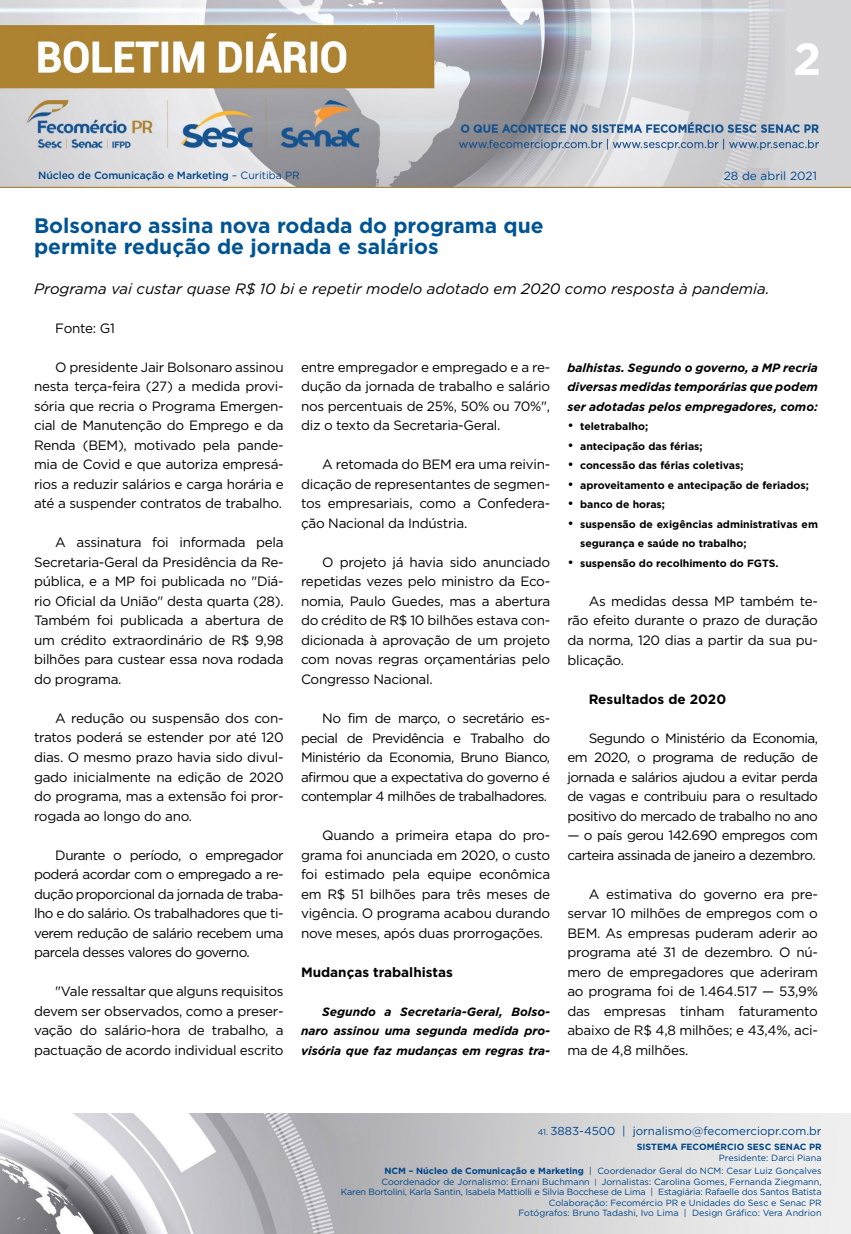
<style>
.page{position:relative;width:851px;height:1234px;background:#fff}
.page>*{position:absolute;margin:0;border:0;box-sizing:border-box;transform-origin:0 0}
.t1{font:700 45px "Gotham";color:#fff}
.t2{font:700 21px/21px "Gotham";color:#005493}
.t3{font:italic 15px "Gotham";color:#000}
.t4{font:13.5px/19.5px "Gotham";letter-spacing:-.02em;color:#000;text-align:justify}
.t5{font:13.5px/19.5px "Gotham";letter-spacing:-.04em;color:#000}
.t6{font:700 13.5px "Gotham";color:#000}
.t7{font:italic 700 12px/19.5px "Gotham";color:#000;text-align:justify}
.t8{font:11.85px "Gotham";color:#004a93}
.t9{font:11.55px "Gotham";color:#004587}
.t10{font:700 10.5px/19.5px "Gotham";color:#000}
.t11{font:500 10.5px "Gotham";letter-spacing:-.01em;color:#004587}
.t12{font:9px/10.5px "Gotham";color:#004587;text-align:right}
.t13{font:700 9px "Gotham";color:#004587}
.s1{font-weight:400}
.s2{font-weight:400;font-size:13.5px}
.s3{font-size:8.25px}
.s4{font-weight:700}
.s5{font-size:7.65px}
</style>
<div class="page">
<img style="left:0;top:0;width:850px;height:188px">
<img style="left:0;top:1113px;width:850px;height:120px">
<h1 class="t1" style="left:793px;top:29px;width:30px">2</h1>
<p class="t11" style="left:38px;top:168px;width:263px">Núcleo de Comunicação e Marketing <span class="s1">– Curitiba PR</span></p>
<p class="t8" style="left:723px;top:168px;width:95px">28 de abril 2021</p>
<h2 class="t2" style="left:34px;top:215px;width:511px">Bolsonaro assina nova rodada do programa que permite redução de jornada e salários</h2>
<p class="t3" style="left:34px;top:279px;width:737px">Programa vai custar quase R$ 10 bi e repetir modelo adotado em 2020 como resposta à pandemia.</p>
<p class="t4" style="left:55px;top:318px;width:61px">Fonte: G1</p>
<p class="t4" style="left:301px;top:357px;width:251px">entre empregador e empregado e a re&shy;dução da jornada de trabalho e salário nos percentuais de 25%, 50% ou 70%", diz o texto da Secretaria-Geral.</p>
<p class="t4" style="left:301px;top:454px;width:251px;text-indent:21px">A retomada do BEM era uma reivin&shy;dicação de representantes de segmen&shy;tos empresariais, como a Confedera&shy;ção Nacional da Indústria.</p>
<p class="t4" style="left:301px;top:552px;width:251px;text-indent:21px">O projeto já havia sido anunciado repetidas vezes pelo ministro da Eco&shy;nomia, Paulo Guedes, mas a abertura do crédito de R$ 10 bilhões estava con&shy;dicionada à aprovação de um projeto com novas regras orçamentárias pelo Congresso Nacional.</p>
<p class="t4" style="left:301px;top:708px;width:251px;text-indent:21px">No fim de março, o secretário es&shy;pecial de Previdência e Trabalho do Ministério da Economia, Bruno Bianco, afirmou que a expectativa do governo é contemplar 4 milhões de trabalhadores.</p>
<p class="t4" style="left:301px;top:825px;width:251px;text-indent:21px">Quando a primeira etapa do pro&shy;grama foi anunciada em 2020, o custo foi estimado pela equipe econômica em R$ 51 bilhões para três meses de vigência. O programa acabou durando nove meses, após duas prorrogações.</p>
<p class="t6" style="left:301px;top:962px;width:153px">Mudanças trabalhistas</p>
<p class="t7" style="left:301px;top:1001px;width:251px;text-indent:21px">Segundo a Secretaria-Geral, Bolso&shy;naro assinou uma segunda medida pro&shy;visória que faz mudanças em regras tra-</p>
<p class="t4" style="left:34px;top:357px;width:251px;text-indent:21px">O presidente Jair Bolsonaro assinou nesta terça-feira (27) a medida provi&shy;sória que recria o Programa Emergen&shy;cial de Manutenção do Emprego e da Renda (BEM), motivado pela pande&shy;mia de Covid e que autoriza empresá&shy;rios a reduzir salários e carga horária e até a suspender contratos de trabalho.</p>
<p class="t4" style="left:34px;top:532px;width:251px;text-indent:21px">A assinatura foi informada pela Secretaria-Geral da Presidência da Re&shy;pública, e a MP foi publicada no "Diá&shy;rio Oficial da União" desta quarta (28).<br>Também foi publicada a abertura de um crédito extraordinário de R$ 9,98 bilhões para custear essa nova rodada do programa.</p>
<p class="t4" style="left:34px;top:708px;width:251px;text-indent:21px">A redução ou suspensão dos con&shy;tratos poderá se estender por até 120 dias. O mesmo prazo havia sido divul&shy;gado inicialmente na edição de 2020 do programa, mas a extensão foi pror&shy;rogada ao longo do ano.</p>
<p class="t4" style="left:34px;top:844px;width:251px;text-indent:21px">Durante o período, o empregador poderá acordar com o empregado a re&shy;dução proporcional da jornada de traba&shy;lho e do salário. Os trabalhadores que ti&shy;verem redução de salário recebem uma parcela desses valores do governo.</p>
<p class="t4" style="left:34px;top:981px;width:251px;text-indent:21px">"Vale ressaltar que alguns requisitos devem ser observados, como a preser&shy;vação do salário-hora de trabalho, a pactuação de acordo individual escrito</p>
<p class="t7" style="left:567px;top:357px;width:252px">balhistas. Segundo o governo, a MP recria diversas medidas temporárias que podem ser adotadas pelos empregadores, como:</p>
<p class="t10" style="left:567px;top:416px;width:82px"><span class="s2">•</span> teletrabalho;</p>
<p class="t10" style="left:567px;top:436px;width:137px"><span class="s2">•</span> antecipação das férias;</p>
<p class="t10" style="left:567px;top:455px;width:177px"><span class="s2">•</span> concessão das férias coletivas;</p>
<p class="t10" style="left:567px;top:475px;width:243px"><span class="s2">•</span> aproveitamento e antecipação de feriados;</p>
<p class="t10" style="left:567px;top:494px;width:99px"><span class="s2">•</span> banco de horas;</p>
<p class="t10" style="left:580px;top:514px;width:239px;text-indent:-13px"><span class="s2">•</span> suspensão de exigências administrativas em segurança e saúde no trabalho;</p>
<p class="t10" style="left:567px;top:553px;width:212px"><span class="s2">•</span> suspensão do recolhimento do FGTS.</p>
<p class="t4" style="left:567px;top:591px;width:252px;text-indent:21px">As medidas dessa MP também te&shy;rão efeito durante o prazo de duração da norma, 120 dias a partir da sua pu&shy;blicação.</p>
<p class="t6" style="left:588px;top:689px;width:139px">Resultados de 2020</p>
<p class="t4" style="left:567px;top:727px;width:252px;text-indent:21px">Segundo o Ministério da Economia, em 2020, o programa de redução de jornada e salários ajudou a evitar perda de vagas e contribuiu para o resultado positivo do mercado de trabalho no ano</p>
<p class="t5" style="left:567px;top:825px;width:252px">— o país gerou 142.690 empregos com carteira assinada de janeiro a dezembro.</p>
<p class="t4" style="left:567px;top:883px;width:252px;text-indent:21px">A estimativa do governo era pre&shy;servar 10 milhões de empregos com o BEM. As empresas puderam aderir ao programa até 31 de dezembro. O nú&shy;mero de empregadores que aderiram ao programa foi de 1.464.517 — 53,9% das empresas tinham faturamento abaixo de R$ 4,8 milhões; e 43,4%, aci&shy;ma de 4,8 milhões.</p>
<p class="t9" style="left:537px;top:1123px;width:285px"><span class="s3">41.</span> 3883-4500 | jornalismo@fecomerciopr.com.br</p>
<p class="t13" style="left:636px;top:1140px;width:186px">SISTEMA FECOMÉRCIO SESC SENAC PR</p>
<p class="t12" style="left:384px;top:1150px;width:438px;line-height:13.5px">Presidente: Darci Piana<br><span class="s4">NCM – Núcleo de Comunicação e Marketing</span> | Coordenador Geral do NCM: Cesar Luiz Gonçalves</p>
<p class="t12" style="left:341px;top:1175px;width:482px">Coordenador de Jornalismo: Ernani Buchmann <span class="s5">|</span> Jornalistas: Carolina Gomes, Fernanda Ziegmann,<br>Karen Bortolini, Karla Santin, Isabela Mattiolli e Silvia Bocchese de Lima | Estagiária: Rafaelle dos Santos Batista Colaboração: Fecomércio PR e Unidades do Sesc e Senac PR<br>Fotógrafos: Bruno Tadashi, Ivo Lima | Design Gráfico: Vera Andrion</p>
</div>
